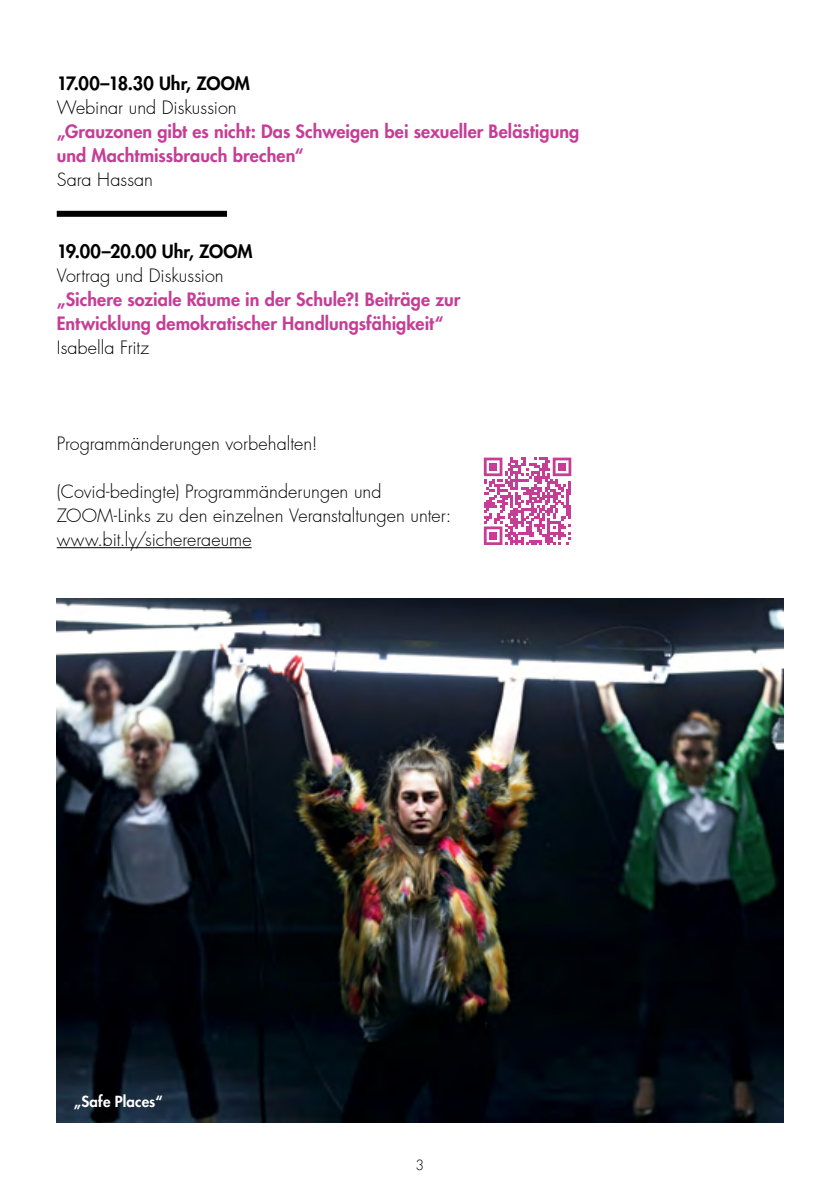
<style>
.page{position:relative;width:840px;height:1191px;background:#fff}
.page>*{position:absolute;margin:0;border:0;box-sizing:border-box;transform-origin:0 0}
.t1{font:300 18px/24px "Futura LT Pro";color:#000}
.t2{font:800 18px/24px "Futura LT Pro";letter-spacing:.005em;color:#c63d96}
.t3{font:800 18px "Futura LT Pro";color:#000}
.t4{font:800 15px "Futura LT Pro";letter-spacing:.01em;color:#fff}
.t5{font:300 14px "Futura LT Pro";color:#000}
</style>
<div class="page">
<hr style="left:57px;top:547px;width:194px;height:1px;background:#000">
<svg style="left:483px;top:457px;width:88px;height:88px"></svg>
<div style="left:489px;top:463px;width:8px;height:8px;background:#c63d96"></div>
<div style="left:557px;top:463px;width:8px;height:8px;background:#c63d96"></div>
<div style="left:489px;top:532px;width:8px;height:8px;background:#c63d96"></div>
<img style="left:57px;top:598px;width:725px;height:525px">
<div style="left:57px;top:211px;width:170px;height:6px;background:#000"></div>
<p class="t3" style="left:57px;top:69px;width:194px">17.00–18.30 Uhr, ZOOM</p>
<p class="t1" style="left:57px;top:95px;width:181px">Webinar und Diskussion</p>
<p class="t2" style="left:57px;top:118px;width:523px">„Grauzonen gibt es nicht: Das Schweigen bei sexueller Belästigung und Machtmissbrauch brechen“</p>
<p class="t1" style="left:57px;top:167px;width:98px">Sara Hassan</p>
<p class="t3" style="left:57px;top:237px;width:197px">19.00–20.00 Uhr, ZOOM</p>
<p class="t1" style="left:57px;top:263px;width:168px">Vortrag und Diskussion</p>
<p class="t2" style="left:57px;top:286px;width:405px">„Sichere soziale Räume in der Schule?! Beiträge zur<br>Entwicklung demokratischer Handlungsfähigkeit“</p>
<p class="t1" style="left:57px;top:335px;width:94px">Isabella Fritz</p>
<p class="t1" style="left:57px;top:431px;width:262px">Programmänderungen vorbehalten!</p>
<p class="t1" style="left:57px;top:479px;width:396px">(Covid-bedingte) Programmänderungen und<br>ZOOM-Links zu den einzelnen Veranstaltungen unter: www.bit.ly/sichereraeume</p>
<p class="t4" style="left:74px;top:1090px;width:90px">„Safe Places“</p>
<p class="t5" style="left:415px;top:1155px;width:10px">3</p>
</div>
